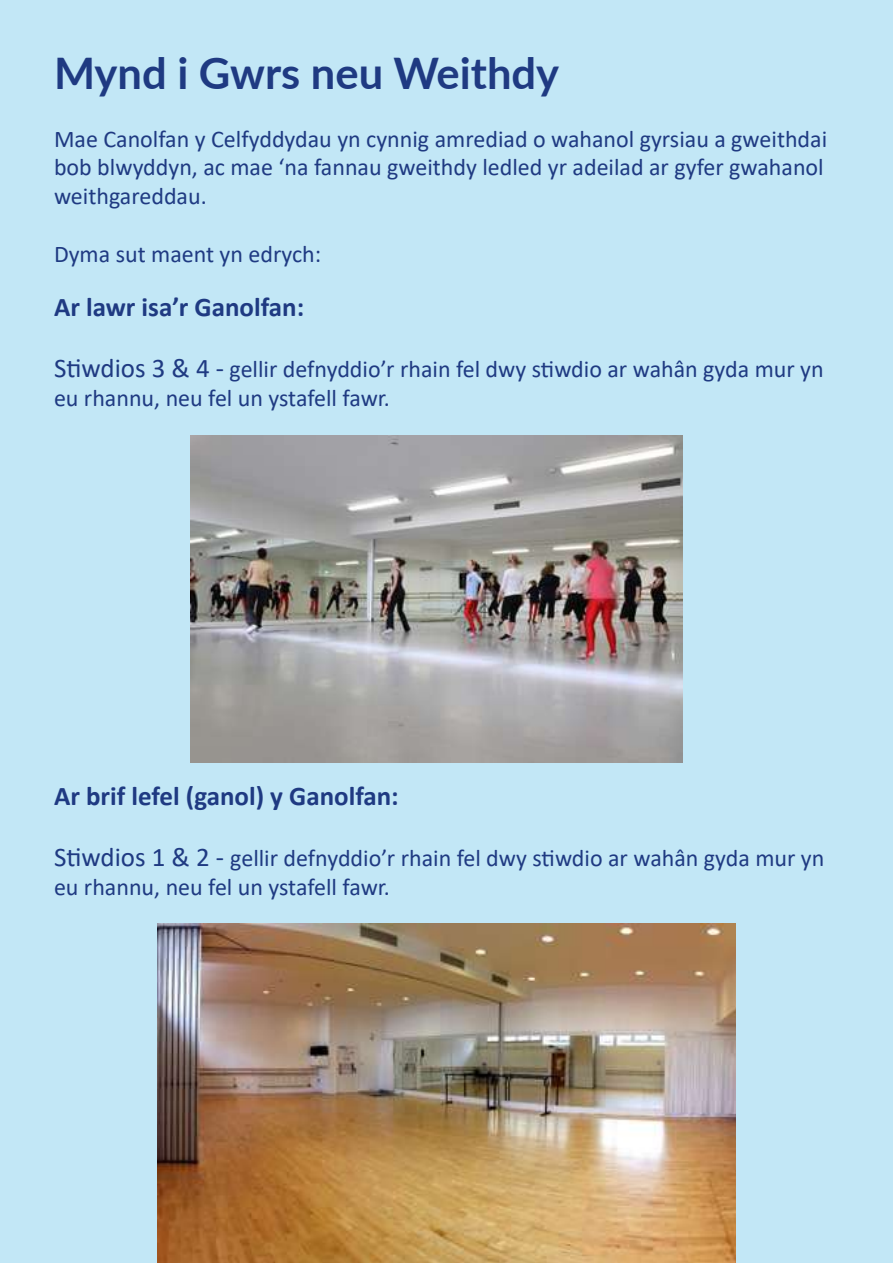
<style>
.page{position:relative;width:893px;height:1263px;background:#c2e7f6}
.page>*{position:absolute;margin:0;border:0;box-sizing:border-box;transform-origin:0 0}
.t1{font:700 43.5px "Lato";color:#1f3a82}
.t2{font:700 27px "Calibri";color:#1f3a82}
.t3{font:24px/28.8px "Calibri";color:#1f3a82}
.s1{font-size:27px}
</style>
<div class="page">
<img style="left:191px;top:435px;width:491px;height:328px">
<img style="left:158px;top:924px;width:577px;height:339px">
<h1 class="t1" style="left:54px;top:41px;width:507px">Mynd i Gwrs neu Weithdy</h1>
<p class="t3" style="left:54px;top:124px;width:775px">Mae Canolfan y Celfyddydau yn cynnig amrediad o wahanol gyrsiau a gweithdai bob blwyddyn, ac mae ‘na fannau gweithdy ledled yr adeilad ar gyfer gwahanol weithgareddau.</p>
<p class="t3" style="left:54px;top:239px;width:269px">Dyma sut maent yn edrych:</p>
<p class="t2" style="left:54px;top:288px;width:252px">Ar lawr isa’r Ganolfan:</p>
<p class="t3" style="left:54px;top:354px;width:771px"><span class="s1">Stiwdios 3 &amp; 4 -</span> gellir defnyddio’r rhain fel dwy stiwdio ar wahân gyda mur yn eu rhannu, neu fel un ystafell fawr.</p>
<p class="t2" style="left:54px;top:777px;width:346px">Ar brif lefel (ganol) y Ganolfan:</p>
<p class="t3" style="left:54px;top:843px;width:772px"><span class="s1">Stiwdios 1 &amp; 2 -</span> gellir defnyddio’r rhain fel dwy stiwdio ar wahân gyda mur yn eu rhannu, neu fel un ystafell fawr.</p>
</div>
